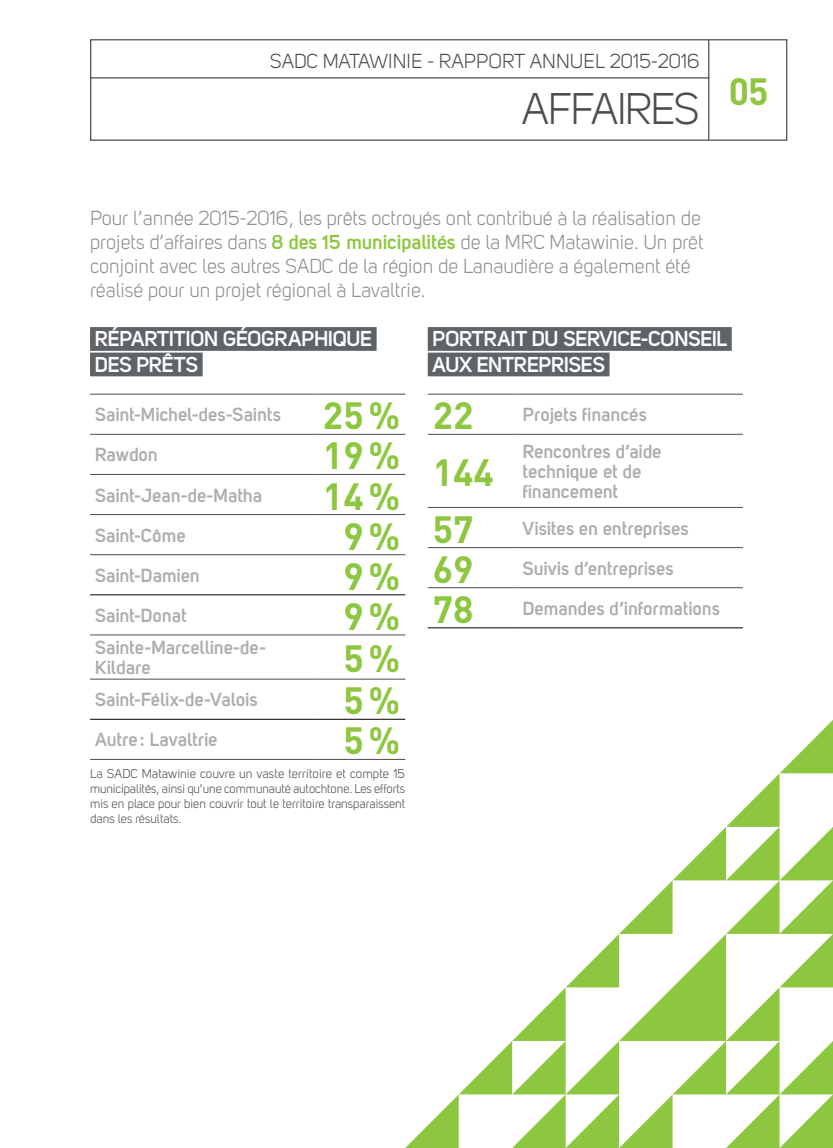
<style>
.page{position:relative;width:833px;height:1148px;background:#fff}
.page>*{position:absolute;margin:0;border:0;box-sizing:border-box;transform-origin:0 0}
.t1{font:43.75px "Uni Sans Book";color:#4d4d4f}
.t2{font:700 37.5px "DIN";color:#8dc63f}
.t3{font:700 21.25px/25.5px "Uni Sans Semi";letter-spacing:-.015em;color:#fff}
.t4{font:20px/23.8px "Uni Sans Book";color:#8b9093}
.t5{font:20px "Uni Sans Book";color:#4d4d4f}
.t6{font:700 18.75px/20px "Uni Sans Semi";letter-spacing:.005em;color:#abaead}
.t7{font:12.5px/15px "Uni Sans Book";color:#4d4d4f;text-align:justify}
.s1{font-family:"Uni Sans Semi";font-weight:700;color:#8dc63f}
.s2{font-family:"DIN";font-size:37.5px;color:#8dc63f}
</style>
<div class="page">
<div style="left:90px;top:39px;width:619px;height:102px;background:#fff;border:1px solid #4d4d4f"></div>
<div style="left:708px;top:39px;width:79px;height:102px;border:1px solid #4d4d4f"></div>
<hr style="left:90px;top:77px;width:619px;height:1px;background:#4d4d4f">
<div style="left:90px;top:327px;width:286px;height:24px;background:#5e6367"></div>
<div style="left:90px;top:352px;width:113px;height:24px;background:#5e6367"></div>
<hr style="left:90px;top:394px;width:225px;height:1px;background:#4d4d4f">
<hr style="left:315px;top:394px;width:90px;height:1px;background:#4d4d4f">
<hr style="left:90px;top:434px;width:225px;height:1px;background:#4d4d4f">
<hr style="left:315px;top:434px;width:90px;height:1px;background:#4d4d4f">
<hr style="left:90px;top:474px;width:225px;height:1px;background:#4d4d4f">
<hr style="left:315px;top:474px;width:90px;height:1px;background:#4d4d4f">
<hr style="left:90px;top:514px;width:225px;height:1px;background:#4d4d4f">
<hr style="left:315px;top:514px;width:90px;height:1px;background:#4d4d4f">
<hr style="left:90px;top:634px;width:225px;height:1px;background:#4d4d4f">
<hr style="left:315px;top:634px;width:90px;height:1px;background:#4d4d4f">
<hr style="left:90px;top:679px;width:225px;height:1px;background:#4d4d4f">
<hr style="left:315px;top:679px;width:90px;height:1px;background:#4d4d4f">
<hr style="left:90px;top:759px;width:225px;height:1px;background:#4d4d4f">
<hr style="left:315px;top:759px;width:90px;height:1px;background:#4d4d4f">
<hr style="left:90px;top:554px;width:225px;height:1px;background:#4d4d4f">
<hr style="left:315px;top:554px;width:90px;height:1px;background:#4d4d4f">
<hr style="left:90px;top:594px;width:225px;height:1px;background:#000">
<hr style="left:315px;top:594px;width:90px;height:1px;background:#000">
<hr style="left:90px;top:719px;width:225px;height:1px;background:#000">
<hr style="left:315px;top:719px;width:90px;height:1px;background:#000">
<div style="left:428px;top:327px;width:303px;height:24px;background:#5e6367"></div>
<div style="left:428px;top:352px;width:181px;height:24px;background:#5e6367"></div>
<hr style="left:428px;top:394px;width:90px;height:1px;background:#4d4d4f">
<hr style="left:518px;top:394px;width:224px;height:1px;background:#4d4d4f">
<hr style="left:428px;top:434px;width:90px;height:1px;background:#4d4d4f">
<hr style="left:518px;top:434px;width:224px;height:1px;background:#4d4d4f">
<hr style="left:428px;top:507px;width:90px;height:1px;background:#4d4d4f">
<hr style="left:518px;top:507px;width:224px;height:1px;background:#4d4d4f">
<hr style="left:428px;top:547px;width:90px;height:1px;background:#4d4d4f">
<hr style="left:518px;top:547px;width:224px;height:1px;background:#4d4d4f">
<hr style="left:428px;top:587px;width:90px;height:1px;background:#4d4d4f">
<hr style="left:518px;top:587px;width:224px;height:1px;background:#4d4d4f">
<hr style="left:428px;top:627px;width:90px;height:1px;background:#000">
<hr style="left:518px;top:627px;width:224px;height:1px;background:#000">
<svg style="left:405px;top:721px;width:427px;height:427px"></svg>
<p class="t5" style="left:270px;top:50px;width:431px">SADC MATAWINIE - RAPPORT ANNUEL 2015-2016</p>
<h1 class="t1" style="left:521px;top:83px;width:172px">Affaires</h1>
<h2 class="t2" style="left:728px;top:67px;width:41px">05</h2>
<p class="t4" style="left:90px;top:206px;width:615px">Pour l’année 2015-2016, les prêts octroyés ont contribué à la réalisation de projets d’affaires dans <span class="s1">8 des 15 municipalités</span> de la MRC Matawinie. Un prêt conjoint avec les autres SADC de la région de Lanaudière a également été réalisé pour un projet régional à Lavaltrie.</p>
<p class="t3" style="left:95px;top:326px;width:279px">Répartition géographique des prêts</p>
<p class="t6" style="left:95px;top:394px;width:307px;line-height:40.1px">Saint-Michel-des-Saints <span class="s2">25%<br></span>Rawdon</p>
<p class="t3" style="left:432px;top:326px;width:296px">Portrait du service-conseil aux entreprises</p>
<h2 class="t2" style="left:432px;top:391px;width:42px">22</h2>
<p class="t6" style="left:522px;top:404px;width:126px">Projets financés</p>
<h2 class="t2" style="left:432px;top:448px;width:63px">144</h2>
<h2 class="t2" style="left:323px;top:431px;width:79px">19%</h2>
<p class="t6" style="left:522px;top:441px;width:140px">Rencontres d’aide technique et de financement</p>
<p class="t6" style="left:95px;top:484px;width:169px">Saint-Jean-de-Matha</p>
<h2 class="t2" style="left:323px;top:471px;width:79px">14%</h2>
<p class="t6" style="left:95px;top:525px;width:92px">Saint-Côme</p>
<h2 class="t2" style="left:343px;top:511px;width:58px">9%</h2>
<p class="t6" style="left:95px;top:565px;width:107px">Saint-Damien</p>
<h2 class="t2" style="left:343px;top:552px;width:58px">9%</h2>
<p class="t6" style="left:95px;top:605px;width:93px">Saint-Donat</p>
<h2 class="t2" style="left:343px;top:592px;width:58px">9%</h2>
<p class="t6" style="left:95px;top:637px;width:172px">Sainte-Marcelline-de-<br>Kildare</p>
<h2 class="t2" style="left:343px;top:634px;width:58px">5%</h2>
<p class="t6" style="left:95px;top:689px;width:164px">Saint-Félix-de-Valois</p>
<h2 class="t2" style="left:343px;top:676px;width:58px">5%</h2>
<p class="t6" style="left:95px;top:729px;width:124px">Autre : Lavaltrie</p>
<h2 class="t2" style="left:343px;top:716px;width:58px">5%</h2>
<p class="t7" style="left:90px;top:766px;width:316px">La SADC Matawinie couvre un vaste territoire et compte 15 municipalités, ainsi qu’une communauté autochtone. Les efforts mis en place pour bien couvrir tout le territoire transparaissent dans les résultats.</p>
<h2 class="t2" style="left:432px;top:504px;width:42px">57</h2>
<p class="t6" style="left:522px;top:517px;width:167px">Visites en entreprises</p>
<h2 class="t2" style="left:432px;top:544px;width:42px">69</h2>
<p class="t6" style="left:522px;top:558px;width:153px">Suivis d’entreprises</p>
<h2 class="t2" style="left:432px;top:585px;width:42px">78</h2>
<p class="t6" style="left:522px;top:598px;width:199px">Demandes d’informations</p>
</div>
